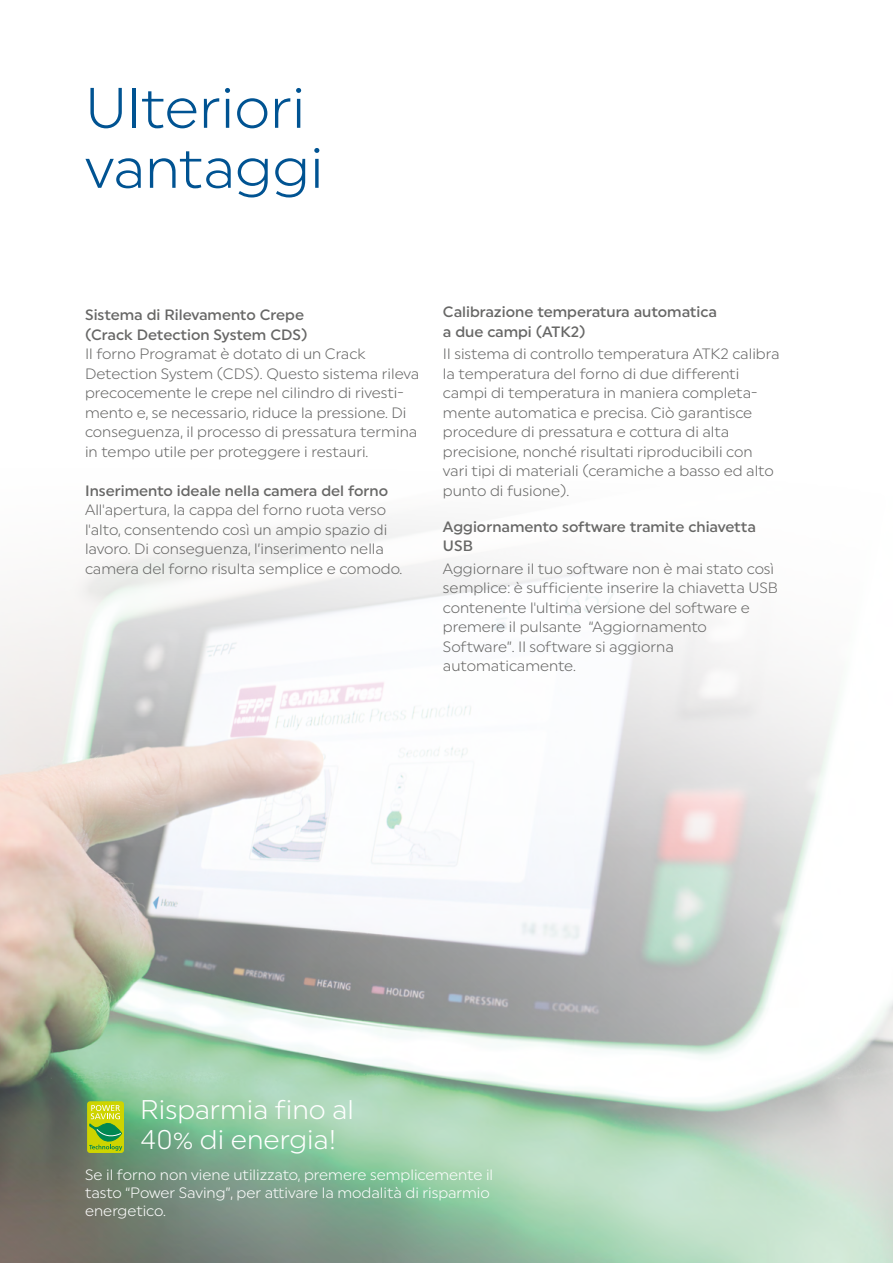
<style>
.page{position:relative;width:893px;height:1263px;background:#fff}
.page>*{position:absolute;margin:0;border:0;box-sizing:border-box;transform-origin:0 0}
.HL_1_24pt{font:57px "Uniform Pro Lgt";color:#005392}
.t1{font:27px/30px "Uniform Pro Lgt";color:#fff}
.HL_1_24pt-2{font:15px/19.5px "Uniform Pro Lgt";color:#676766}
.HL_1_24pt-3{font:500 15px/19.5px "Uniform Pro";color:#676766}
.t2{font:15px/18px "Uniform Pro Lgt";color:#fff}
</style>
<div class="page">
<img style="left:0;top:520px;width:893px;height:743px">
<div style="left:87px;top:1101px;width:37px;height:52px;background:#ced400;border-radius:3px"></div>
<svg style="left:89px;top:1105px;width:33px;height:46px"></svg>
<p class="HL_1_24pt" style="left:85px;top:75px;width:222px">Ulteriori</p>
<p class="HL_1_24pt" style="left:85px;top:135px;width:240px">vantaggi</p>
<p class="HL_1_24pt-3" style="left:85px;top:305px;width:224px">Sistema di Rilevamento Crepe (Crack Detection System CDS)</p>
<p class="HL_1_24pt-2" style="left:85px;top:344px;width:282px">Il forno Programat è dotato di un Crack</p>
<p class="HL_1_24pt-2" style="left:85px;top:364px;width:336px">Detection System (CDS). Questo sistema rileva precocemente le crepe nel cilindro di rivesti&shy;mento e, se necessario, riduce la pressione. Di conseguenza, il processo di pressatura termina in tempo utile per proteggere i restauri.</p>
<p class="HL_1_24pt-3" style="left:85px;top:481px;width:305px">Inserimento ideale nella camera del forno</p>
<p class="HL_1_24pt-2" style="left:85px;top:500px;width:319px">All'apertura, la cappa del forno ruota verso l'alto, consentendo così un ampio spazio di lavoro. Di conseguenza, l’inserimento nella camera del forno risulta semplice e comodo.</p>
<p class="HL_1_24pt-3" style="left:443px;top:302px;width:275px">Calibrazione temperatura automatica</p>
<p class="HL_1_24pt-3" style="left:443px;top:322px;width:144px">a due campi (ATK2)</p>
<p class="HL_1_24pt-2" style="left:443px;top:344px;width:338px">Il sistema di controllo temperatura ATK2 calibra la temperatura del forno di due differenti campi di temperatura in maniera completa&shy;mente automatica e precisa. Ciò garantisce procedure di pressatura e cottura di alta precisione, nonché risultati riproducibili con vari tipi di materiali (ceramiche a basso ed alto punto di fusione).</p>
<p class="HL_1_24pt-3" style="left:443px;top:517px;width:315px">Aggiornamento software tramite chiavetta<br>USB</p>
<p class="HL_1_24pt-2" style="left:443px;top:559px;width:337px">Aggiornare il tuo software non è mai stato così semplice: è sufficiente inserire la chiavetta USB contenente l'ultima versione del software e premere il pulsante “Aggiornamento Software”. Il software si aggiorna automaticamente.</p>
<p class="t1" style="left:140px;top:1094px;width:215px">Risparmia fino al<br>40% di energia!</p>
<p class="t2" style="left:85px;top:1165px;width:410px">Se il forno non viene utilizzato, premere semplicemente il tasto “Power Saving”, per attivare la modalità di risparmio energetico.</p>
</div>
